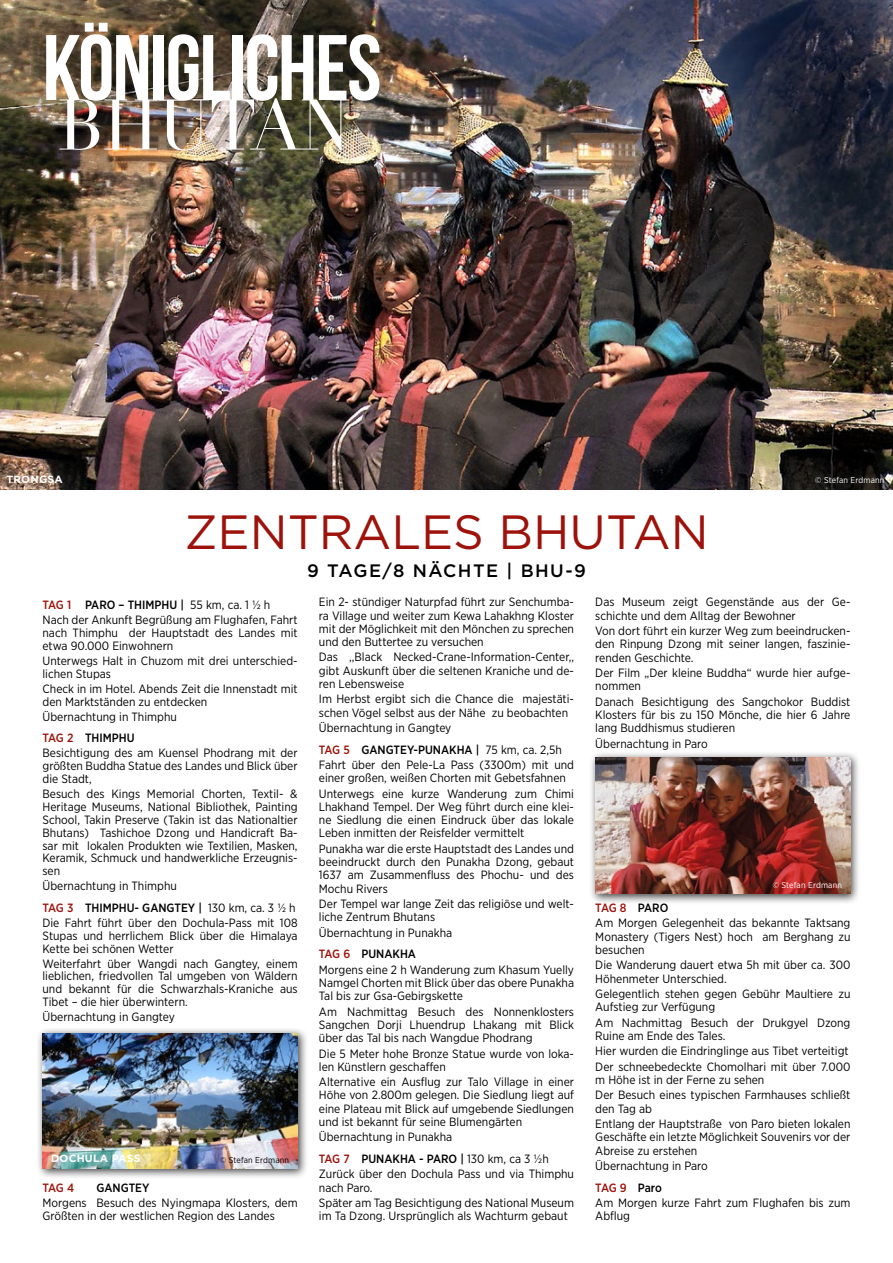
<style>
.page{position:relative;width:893px;height:1263px;background:#fff}
.page>*{position:absolute;margin:0;border:0;box-sizing:border-box;transform-origin:0 0}
.t1{font:700 92.7px "Bebas Neue";letter-spacing:-.02em;color:#fff}
.t2{font:70.35px "Didot LT Std";letter-spacing:-.02em;color:#fff}
.t3{font:48px "Gotham";color:#9d120b}
.t4{font:500 18px "Gotham";letter-spacing:.08em;color:#000}
.t5{font:12px/13.2px "Gotham Narrow";color:#000}
.t6{font:500 12px "Gotham Narrow";color:#000}
.t7{font:500 12px "Gotham Narrow";color:#9d120b}
.t8{font:700 10.5px "Gotham";letter-spacing:.025em;color:#fff}
.t9{font:8.55px "Gotham Narrow";letter-spacing:.02em;color:#fff}
.t10{font:8.55px "Gotham Narrow";letter-spacing:.02em;color:#000}
.s1{font-weight:500;color:#9d120b}
.s2{font-weight:500}
</style>
<div class="page">
<img style="left:0;top:0;width:893px;height:489px">
<div style="left:36px;top:1027px;width:272px;height:152px;background:#000;opacity:.75"></div>
<img style="left:43px;top:1033px;width:255px;height:136px">
<div style="left:589px;top:751px;width:272px;height:153px;background:#000;opacity:.75"></div>
<img style="left:595px;top:758px;width:255px;height:136px">
<h1 class="t1" style="left:43px;top:17px;width:341px">KÖNIGLICHES</h1>
<h2 class="t2" style="left:57px;top:83px;width:295px">BHUTAN</h2>
<p class="t8" style="left:6px;top:472px;width:58px">TRONGSA</p>
<p class="t9" style="left:815px;top:475px;width:71px">© Stefan Erdmann</p>
<h3 class="t3" style="left:184px;top:501px;width:526px">ZENTRALES BHUTAN</h3>
<h3 class="t4" style="left:307px;top:558px;width:280px">9 TAGE/8 NÄCHTE | BHU-9</h3>
<p class="t5" style="left:595px;top:595px;width:257px">Das Museum zeigt Gegenstände aus der Ge&shy;schichte und dem Alltag der Bewohner</p>
<p class="t5" style="left:595px;top:624px;width:257px;text-align:justify">Von dort führt ein kurzer Weg zum beeindrucken&shy;den Rinpung Dzong mit seiner langen, faszinie&shy;renden Geschichte.</p>
<p class="t5" style="left:595px;top:666px;width:257px">Der Film „Der kleine Buddha“ wurde hier aufge&shy;nommen</p>
<p class="t5" style="left:595px;top:694px;width:257px;text-align:justify">Danach Besichtigung des Sangchokor Buddist Klosters für bis zu 150 Mönche, die hier 6 Jahre lang Buddhismus studieren</p>
<p class="t5" style="left:595px;top:736px;width:114px">Übernachtung in Paro</p>
<p class="t5" style="left:319px;top:595px;width:257px;text-align:justify">Ein 2- stündiger Naturpfad führt zur Senchumba&shy;ra Village und weiter zum Kewa Lahakhng Kloster mit der Möglichkeit mit den Mönchen zu sprechen und den Buttertee zu versuchen</p>
<p class="t5" style="left:319px;top:650px;width:257px;text-align:justify">Das ,,Black Necked-Crane-Information-Center,, gibt Auskunft über die seltenen Kraniche und de&shy;ren Lebensweise</p>
<p class="t5" style="left:319px;top:692px;width:257px">Im Herbst ergibt sich die Chance die majestäti&shy;schen Vögel selbst aus der Nähe zu beobachten</p>
<p class="t5" style="left:319px;top:716px;width:244px;line-height:21.8px">Übernachtung in Gangtey<br><span class="s1">TAG 5</span> <span class="s2">GANGTEY-PUNAKHA |</span> 75 km, ca. 2,5h</p>
<p class="t5" style="left:319px;top:758px;width:257px">Fahrt über den Pele-La Pass (3300m) mit und einer großen, weißen Chorten mit Gebetsfahnen</p>
<p class="t5" style="left:319px;top:787px;width:257px;text-align:justify">Unterwegs eine kurze Wanderung zum Chimi Lhakhand Tempel. Der Weg führt durch eine klei&shy;ne Siedlung die einen Eindruck über das lokale Leben inmitten der Reisfelder vermittelt</p>
<p class="t5" style="left:319px;top:842px;width:257px;text-align:justify">Punakha war die erste Hauptstadt des Landes und beeindruckt durch den Punakha Dzong, gebaut 1637 am Zusammenfluss des Phochu- und des Mochu Rivers</p>
<p class="t5" style="left:319px;top:897px;width:257px">Der Tempel war lange Zeit das religiöse und welt&shy;liche Zentrum Bhutans</p>
<p class="t5" style="left:319px;top:921px;width:135px;line-height:21.8px">Übernachtung in Punakha<br><span class="s1">TAG 6</span> <span class="s2">PUNAKHA</span></p>
<p class="t5" style="left:319px;top:963px;width:257px;text-align:justify">Morgens eine 2 h Wanderung zum Khasum Yuelly Namgel Chorten mit Blick über das obere Punakha Tal bis zur Gsa-Gebirgskette</p>
<p class="t5" style="left:319px;top:1004px;width:257px;text-align:justify">Am Nachmittag Besuch des Nonnenklosters Sangchen Dorji Lhuendrup Lhakang mit Blick über das Tal bis nach Wangdue Phodrang</p>
<p class="t5" style="left:319px;top:1046px;width:257px">Die 5 Meter hohe Bronze Statue wurde von loka&shy;len Künstlern geschaffen</p>
<p class="t5" style="left:319px;top:1075px;width:257px;text-align:justify">Alternative ein Ausflug zur Talo Village in einer Höhe von 2.800m gelegen. Die Siedlung liegt auf eine Plateau mit Blick auf umgebende Siedlungen und ist bekannt für seine Blumengärten</p>
<p class="t5" style="left:319px;top:1126px;width:231px;line-height:21.8px">Übernachtung in Punakha<br><span class="s1">TAG 7</span> <span class="s2">PUNAKHA - PARO |</span> 130 km, ca 3 ½h</p>
<p class="t5" style="left:319px;top:1167px;width:257px">Zurück über den Dochula Pass und via Thimphu nach Paro.</p>
<p class="t5" style="left:319px;top:1196px;width:257px">Später am Tag Besichtigung des National Museum im Ta Dzong. Ursprünglich als Wachturm gebaut</p>
<p class="t5" style="left:43px;top:597px;width:257px;line-height:15px"><span class="s1">TAG 1</span> <span class="s2">PARO – THIMPHU |</span> 55 km, ca. 1 ½ h<br>Nach der Ankunft Begrüßung am Flughafen, Fahrt</p>
<p class="t5" style="left:43px;top:626px;width:257px">nach Thimphu der Hauptstadt des Landes mit etwa 90.000 Einwohnern</p>
<p class="t5" style="left:43px;top:654px;width:257px">Unterwegs Halt in Chuzom mit drei unterschied&shy;lichen Stupas</p>
<p class="t5" style="left:43px;top:682px;width:257px">Check in im Hotel. Abends Zeit die Innenstadt mit den Marktständen zu entdecken</p>
<p class="t5" style="left:43px;top:706px;width:136px;line-height:21.5px">Übernachtung in Thimphu<br><span class="s1">TAG 2</span> <span class="s2">THIMPHU</span></p>
<p class="t5" style="left:43px;top:746px;width:257px;text-align:justify">Besichtigung des am Kuensel Phodrang mit der größten Buddha Statue des Landes und Blick über die Stadt,</p>
<p class="t5" style="left:43px;top:787px;width:257px;text-align:justify">Besuch des Kings Memorial Chorten, Textil- &amp; Heritage Museums, National Bibliothek, Painting School, Takin Preserve (Takin ist das Nationaltier Bhutans) Tashichoe Dzong und Handicraft Ba&shy;sar mit lokalen Produkten wie Textilien, Masken, Keramik, Schmuck und handwerkliche Erzeugnis&shy;sen</p>
<p class="t5" style="left:43px;top:875px;width:255px;line-height:21.5px">Übernachtung in Thimphu<br><span class="s1">TAG 3</span> <span class="s2">THIMPHU- GANGTEY |</span> 130 km, ca. 3 ½ h</p>
<p class="t5" style="left:43px;top:916px;width:257px;text-align:justify">Die Fahrt führt über den Dochula-Pass mit 108<br>Stupas und herrlichem Blick über die Himalaya Kette bei schönen Wetter</p>
<p class="t5" style="left:43px;top:957px;width:257px;text-align:justify">Weiterfahrt über Wangdi nach Gangtey, einem lieblichen, friedvollen Tal umgeben von Wäldern und bekannt für die Schwarzhals-Kraniche aus Tibet – die hier überwintern.</p>
<p class="t5" style="left:43px;top:1010px;width:134px">Übernachtung in Gangtey</p>
<p class="t9" style="left:773px;top:880px;width:71px">© Stefan Erdmann</p>
<p class="t5" style="left:595px;top:900px;width:257px;line-height:15.5px"><span class="s1">TAG 8</span> <span class="s2">PARO<br></span>Am Morgen Gelegenheit das bekannte Taktsang</p>
<p class="t5" style="left:595px;top:930px;width:257px">Monastery (Tigers Nest) hoch am Berghang zu besuchen</p>
<p class="t5" style="left:595px;top:958px;width:257px">Die Wanderung dauert etwa 5h mit über ca. 300<br>Höhenmeter Unterschied.</p>
<p class="t5" style="left:595px;top:987px;width:257px">Gelegentlich stehen gegen Gebühr Maultiere zu<br>Aufstieg zur Verfügung</p>
<p class="t5" style="left:595px;top:1016px;width:257px">Am Nachmittag Besuch der Drukgyel Dzong<br>Ruine am Ende des Tales.</p>
<p class="t5" style="left:595px;top:1043px;width:257px;line-height:15.5px">Hier wurden die Eindringlinge aus Tibet verteitigt<br>Der schneebedeckte Chomolhari mit über 7.000</p>
<p class="t5" style="left:595px;top:1072px;width:257px;line-height:15.5px">m Höhe ist in der Ferne zu sehen<br>Der Besuch eines typischen Farmhauses schließt</p>
<p class="t5" style="left:595px;top:1100px;width:257px;line-height:15.5px">den Tag ab<br>Entlang der Hauptstraße von Paro bieten lokalen</p>
<p class="t5" style="left:595px;top:1130px;width:257px">Geschäfte ein letzte Möglichkeit Souvenirs vor der<br>Abreise zu erstehen</p>
<p class="t5" style="left:595px;top:1155px;width:114px;line-height:21.8px">Übernachtung in Paro<br><span class="s1">TAG 9</span> <span class="s2">Paro</span></p>
<p class="t5" style="left:595px;top:1196px;width:257px">Am Morgen kurze Fahrt zum Flughafen bis zum<br>Abflug</p>
<p class="t8" style="left:51px;top:1151px;width:91px">DOCHULA PASS</p>
<p class="t10" style="left:220px;top:1155px;width:71px">© Stefan Erdmann</p>
<p class="t7" style="left:43px;top:1180px;width:33px">TAG 4</p>
<p class="t6" style="left:97px;top:1180px;width:54px">GANGTEY</p>
<p class="t5" style="left:43px;top:1196px;width:257px">Morgens Besuch des Nyingmapa Klosters, dem<br>Größten in der westlichen Region des Landes</p>
</div>
